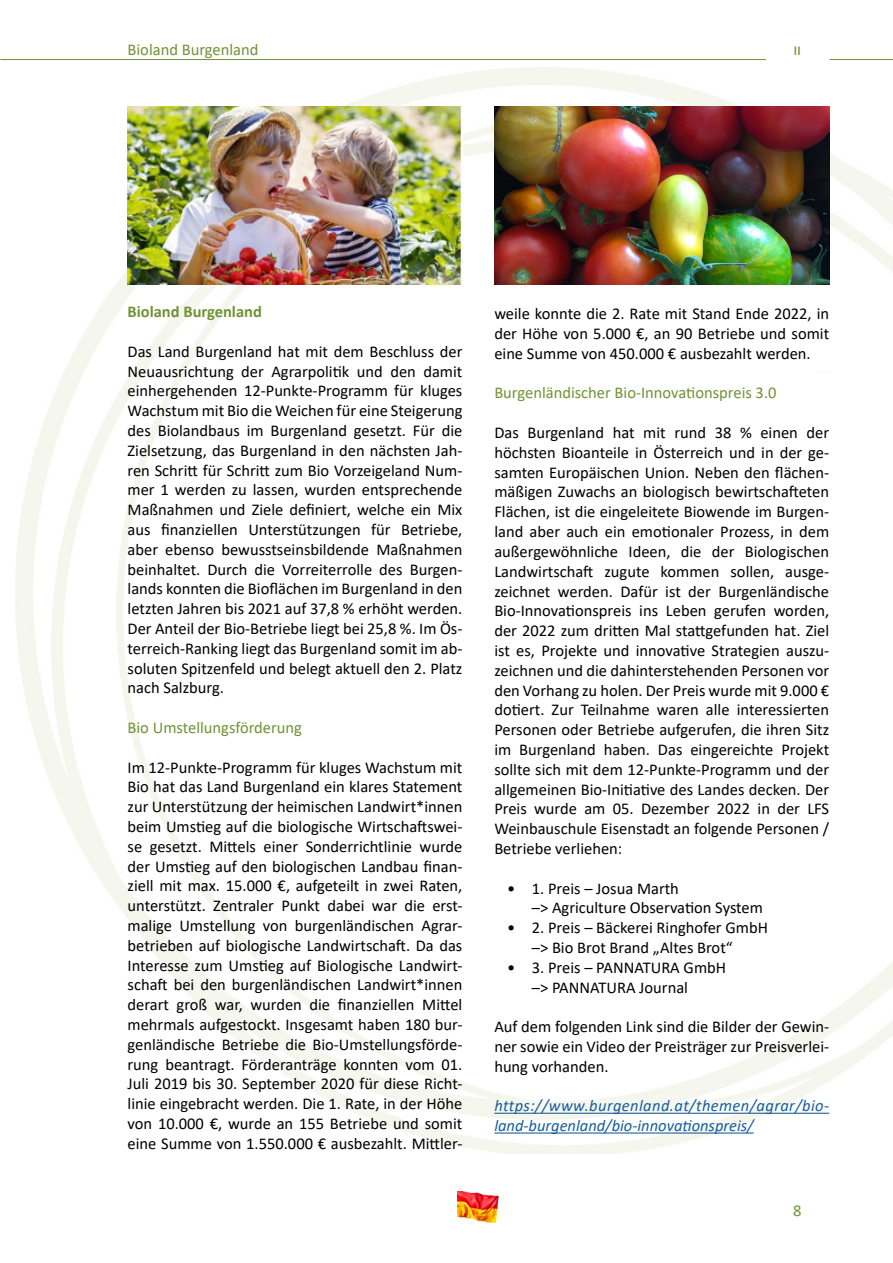
<style>
.page{position:relative;width:893px;height:1263px;background:#fff}
.page>*{position:absolute;margin:0;border:0;box-sizing:border-box;transform-origin:0 0}
.t1{font:16.5px/19.8px "Calibri";color:#000;text-align:justify}
.Überschrift_II{font:16.5px "Calibri";color:#719233}
.t2{font:italic 16.5px/19.8px "Calibri";letter-spacing:.005em;color:#175d9e}
.Überschrift_I{font:700 16.5px "Calibri";color:#719233}
</style>
<div class="page">
<hr style="left:0;top:59px;width:766px;height:1px;background:#719233">
<hr style="left:829px;top:59px;width:64px;height:1px;background:#719233">
<img style="left:458px;top:1192px;width:41px;height:30px">
<img style="left:16px;top:68px;width:877px;height:1086px">
<hr style="left:494px;top:1113px;width:335px;height:1px;background:#175d9e">
<hr style="left:494px;top:1132px;width:260px;height:1px;background:#175d9e">
<img style="left:128px;top:106px;width:334px;height:179px">
<img style="left:494px;top:106px;width:335px;height:179px">
<p class="Überschrift_II" style="left:128px;top:38px;width:132px">Bioland Burgenland</p>
<p class="Überschrift_II" style="left:793px;top:38px;width:9px">II</p>
<p class="Überschrift_I" style="left:128px;top:300px;width:136px">Bioland Burgenland</p>
<p class="t1" style="left:128px;top:341px;width:336px">Das Land Burgenland hat mit dem Beschluss der Neuausrichtung der Agrarpolitik und den damit einhergehenden 12-Punkte-Programm für kluges Wachstum mit Bio die Weichen für eine Steigerung des Biolandbaus im Burgenland gesetzt. Für die Zielsetzung, das Burgenland in den nächsten Jah&shy;ren Schritt für Schritt zum Bio Vorzeigeland Num&shy;mer 1 werden zu lassen, wurden entsprechende Maßnahmen und Ziele definiert, welche ein Mix aus finanziellen Unterstützungen für Betriebe, aber ebenso bewusstseinsbildende Maßnahmen beinhaltet. Durch die Vorreiterrolle des Burgen&shy;lands konnten die Bioflächen im Burgenland in den letzten Jahren bis 2021 auf 37,8 % erhöht werden.<br>Der Anteil der Bio-Betriebe liegt bei 25,8 %. Im Ös&shy;terreich-Ranking liegt das Burgenland somit im ab&shy;soluten Spitzenfeld und belegt aktuell den 2. Platz nach Salzburg.</p>
<p class="Überschrift_II" style="left:128px;top:716px;width:176px">Bio Umstellungsförderung</p>
<p class="t1" style="left:128px;top:757px;width:336px">Im 12-Punkte-Programm für kluges Wachstum mit Bio hat das Land Burgenland ein klares Statement zur Unterstützung der heimischen Landwirt*innen beim Umstieg auf die biologische Wirtschaftswei&shy;se gesetzt. Mittels einer Sonderrichtlinie wurde der Umstieg auf den biologischen Landbau finan&shy;ziell mit max. 15.000 €, aufgeteilt in zwei Raten, unterstützt. Zentraler Punkt dabei war die erst&shy;malige Umstellung von burgenländischen Agrar&shy;betrieben auf biologische Landwirtschaft. Da das Interesse zum Umstieg auf Biologische Landwirt&shy;schaft bei den burgenländischen Landwirt*innen derart groß war, wurden die finanziellen Mittel mehrmals aufgestockt. Insgesamt haben 180 bur&shy;genländische Betriebe die Bio-Umstellungsförde&shy;rung beantragt. Förderanträge konnten vom 01.<br>Juli 2019 bis 30. September 2020 für diese Richt&shy;linie eingebracht werden. Die 1. Rate, in der Höhe von 10.000 €, wurde an 155 Betriebe und somit eine Summe von 1.550.000 € ausbezahlt. Mittler-</p>
<p class="t1" style="left:494px;top:303px;width:336px">weile konnte die 2. Rate mit Stand Ende 2022, in der Höhe von 5.000 €, an 90 Betriebe und somit eine Summe von 450.000 € ausbezahlt werden.</p>
<p class="Überschrift_II" style="left:494px;top:381px;width:284px">Burgenländischer Bio-Innovationspreis 3.0</p>
<p class="t1" style="left:494px;top:422px;width:336px">Das Burgenland hat mit rund 38 % einen der höchsten Bioanteile in Österreich und in der ge&shy;samten Europäischen Union. Neben den flächen&shy;mäßigen Zuwachs an biologisch bewirtschafteten Flächen, ist die eingeleitete Biowende im Burgen&shy;land aber auch ein emotionaler Prozess, in dem außergewöhnliche Ideen, die der Biologischen Landwirtschaft zugute kommen sollen, ausge&shy;zeichnet werden. Dafür ist der Burgenländische Bio-Innovationspreis ins Leben gerufen worden, der 2022 zum dritten Mal stattgefunden hat. Ziel ist es, Projekte und innovative Strategien auszu&shy;zeichnen und die dahinterstehenden Personen vor den Vorhang zu holen. Der Preis wurde mit 9.000 € dotiert. Zur Teilnahme waren alle interessierten Personen oder Betriebe aufgerufen, die ihren Sitz im Burgenland haben. Das eingereichte Projekt sollte sich mit dem 12-Punkte-Programm und der allgemeinen Bio-Initiative des Landes decken. Der Preis wurde am 05. Dezember 2022 in der LFS Weinbauschule Eisenstadt an folgende Personen / Betriebe verliehen:</p>
<p class="t1" style="left:507px;top:878px;width:173px">• 1. Preis – Josua Marth</p>
<p class="t1" style="left:532px;top:897px;width:233px">–&gt; Agriculture Observation System</p>
<p class="t1" style="left:507px;top:917px;width:262px">• 2. Preis – Bäckerei Ringhofer GmbH</p>
<p class="t1" style="left:532px;top:937px;width:202px">–&gt; Bio Brot Brand „Altes Brot“</p>
<p class="t1" style="left:507px;top:957px;width:221px">• 3. Preis – PANNATURA GmbH</p>
<p class="t1" style="left:532px;top:977px;width:158px">–&gt; PANNATURA Journal</p>
<p class="t1" style="left:494px;top:1016px;width:336px">Auf dem folgenden Link sind die Bilder der Gewin&shy;ner sowie ein Video der Preisträger zur Preisverlei&shy;hung vorhanden.</p>
<p class="t2" style="left:494px;top:1095px;width:336px">https://www.burgenland.at/themen/agrar/bio&shy;land-burgenland/bio-innovationspreis/</p>
<p class="Überschrift_II" style="left:793px;top:1199px;width:10px">8</p>
</div>
